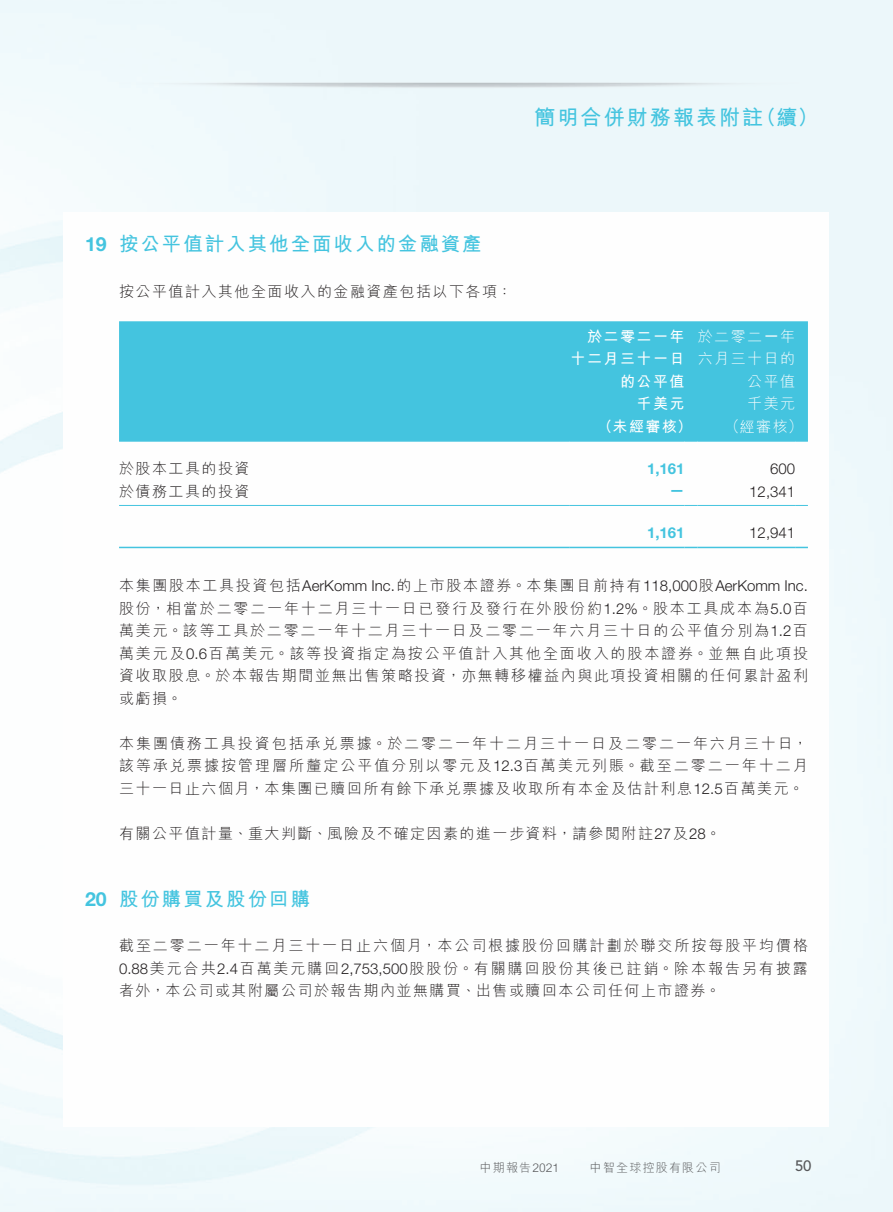
<style>
.page{position:relative;width:893px;height:1212px;background:#fff}
.page>*{position:absolute;margin:0;border:0;box-sizing:border-box;transform-origin:0 0}
.t1{font:700 21px "M Hei HK";letter-spacing:.1em;color:#44c4df}
.t2{font:700 19.5px "M Hei HK";letter-spacing:.1em;color:#44c4df}
.t3{font:700 19.5px "Helvetica Neue LT Std";color:#44c4df}
.t4{font:300 15px/22.5px "M Hei HK";letter-spacing:.1em;color:#231f20;text-align:justify}
.t5{font:300 15px "Helvetica Neue LT Std";color:#231f20}
.t6{font:700 15px/22.5px "M Hei HK";letter-spacing:.1em;color:#fff;text-align:right}
.t7{font:300 15px/22.5px "M Hei HK";letter-spacing:.1em;color:#fff;text-align:right}
.t8{font:700 15px "Helvetica Neue LT Std";color:#44c4df}
.t9{font:500 15px "Avenir LT Std";color:#57585a}
.t10{font:300 12px "M Hei HK";letter-spacing:.1em;color:#57585a}
.s1{font-weight:700}
.s2{font-family:"M Hei HK"}
.s3{font-family:"Helvetica Neue LT Std"}
</style>
<div class="page">
<div style="left:119px;top:321px;width:689px;height:119px;background:#44c4df"></div>
<svg style="left:795px;top:440px;width:13px;height:2px"></svg>
<svg style="left:795px;top:547px;width:13px;height:1px"></svg>
<svg style="left:795px;top:505px;width:13px;height:1px"></svg>
<hr style="left:119px;top:505px;width:451px;height:1px;background:#44c4df">
<hr style="left:570px;top:505px;width:115px;height:1px;background:#44c4df">
<svg style="left:685px;top:505px;width:12px;height:1px"></svg>
<hr style="left:697px;top:505px;width:98px;height:1px;background:#44c4df">
<hr style="left:119px;top:547px;width:451px;height:1px;background:#44c4df">
<hr style="left:570px;top:547px;width:115px;height:1px;background:#44c4df">
<svg style="left:685px;top:547px;width:12px;height:1px"></svg>
<hr style="left:697px;top:547px;width:98px;height:1px;background:#44c4df">
<hr style="left:119px;top:440px;width:451px;height:2px;background:#44c4df">
<hr style="left:570px;top:440px;width:115px;height:2px;background:#44c4df">
<svg style="left:685px;top:440px;width:12px;height:2px"></svg>
<hr style="left:697px;top:440px;width:98px;height:2px;background:#44c4df">
<h1 class="t1" style="left:534px;top:102px;width:230px">簡明合併財務報表附註</h1>
<h1 class="t1" style="left:755px;top:102px;width:64px">（續(</h1>
<h2 class="t3" style="left:85px;top:232px;width:23px">19</h2>
<h2 class="t2" style="left:119px;top:230px;width:364px">按公平值計入其他全面收入的金融資產</h2>
<p class="t4" style="left:119px;top:280px;width:395px">按公平值計入其他全面收入的金融資產包括以下各項：</p>
<p class="t4" style="left:119px;top:457px;width:132px">於股本工具的投資</p>
<p class="t4" style="left:119px;top:480px;width:132px">於債務工具的投資</p>
<p class="t6" style="left:571px;top:324px;width:115px">於二零二一年十二月三十一日的公平值</p>
<p class="t7" style="left:698px;top:325px;width:99px">於二零二<span class="s1">一</span>年六月三十日的公平值<br>千美元</p>
<p class="t6" style="left:637px;top:391px;width:49px">千美元</p>
<p class="t6" style="left:598px;top:414px;width:96px">（未經審核）</p>
<p class="t7" style="left:725px;top:415px;width:79px">（經審核(</p>
<p class="t8" style="left:647px;top:460px;width:39px">1,161</p>
<p class="t5" style="left:770px;top:460px;width:27px">600</p>
<p class="t8" style="left:670px;top:480px;width:16px">—</p>
<p class="t5" style="left:749px;top:482px;width:47px">12,341</p>
<p class="t8" style="left:647px;top:524px;width:39px">1,161</p>
<p class="t5" style="left:119px;top:577px;width:690px"><span class="s2">本集團股本工具投資包括</span>AerKomm Inc.<span class="s2">的上市股本證券。本集團目前持有</span>118,000<span class="s2">股</span>AerKomm Inc.</p>
<p class="t4" style="left:119px;top:597px;width:691px">股份，相當於二零二一年十二月三十一日已發行及發行在外股份約<span class="s3">1.2%</span>。股本工具成本為<span class="s3">5.0</span>百萬美元。該等工具於二零二一年十二月三十一日及二零二一年六月三十日的公平值分別為<span class="s3">1.2</span>百萬美元及<span class="s3">0.6</span>百萬美元。該等投資指定為按公平值計入其他全面收入的股本證券。並無自此項投資收取股息。於本報告期間並無出售策略投資，亦無轉移權益內與此項投資相關的任何累計盈利或虧損。</p>
<p class="t4" style="left:119px;top:732px;width:690px">本集團債務工具投資包括承兌票據。於二零二一年十二月三十一日及二零二一年六月三十日，該等承兌票據按管理層所釐定公平值分別以零元及<span class="s3">12.3</span>百萬美元列賬。截至二零二一年十二月三十一日止六個月，本集團已贖回所有餘下承兌票據及收取所有本金及估計利息<span class="s3">12.5</span>百萬美元。</p>
<p class="t4" style="left:119px;top:822px;width:603px">有關公平值計量、重大判斷、風險及不確定因素的進一步資料，請參閱附註<span class="s3">27</span>及<span class="s3">28</span>。</p>
<p class="t5" style="left:749px;top:524px;width:47px">12,941</p>
<h2 class="t3" style="left:85px;top:887px;width:23px">20</h2>
<h2 class="t2" style="left:119px;top:884px;width:193px">股份購買及股份回購</h2>
<p class="t4" style="left:119px;top:934px;width:691px">截至二零二一年十二月三十一日止六個月，本公司根據股份回購計劃於聯交所按每股平均價格<span class="s3">0.88</span>美元合共<span class="s3">2.4</span>百萬美元購回<span class="s3">2,753,500</span>股股份。有關購回股份其後已註銷。除本報告另有披露者外，本公司或其附屬公司於報告期內並無購買、出售或贖回本公司任何上市證券。</p>
<p class="t10" style="left:480px;top:1161px;width:81px">中期報告202<span class="s3">1</span></p>
<p class="t10" style="left:590px;top:1161px;width:132px">中智全球控股有限公司</p>
<p class="t9" style="left:795px;top:1157px;width:18px">50</p>
</div>
